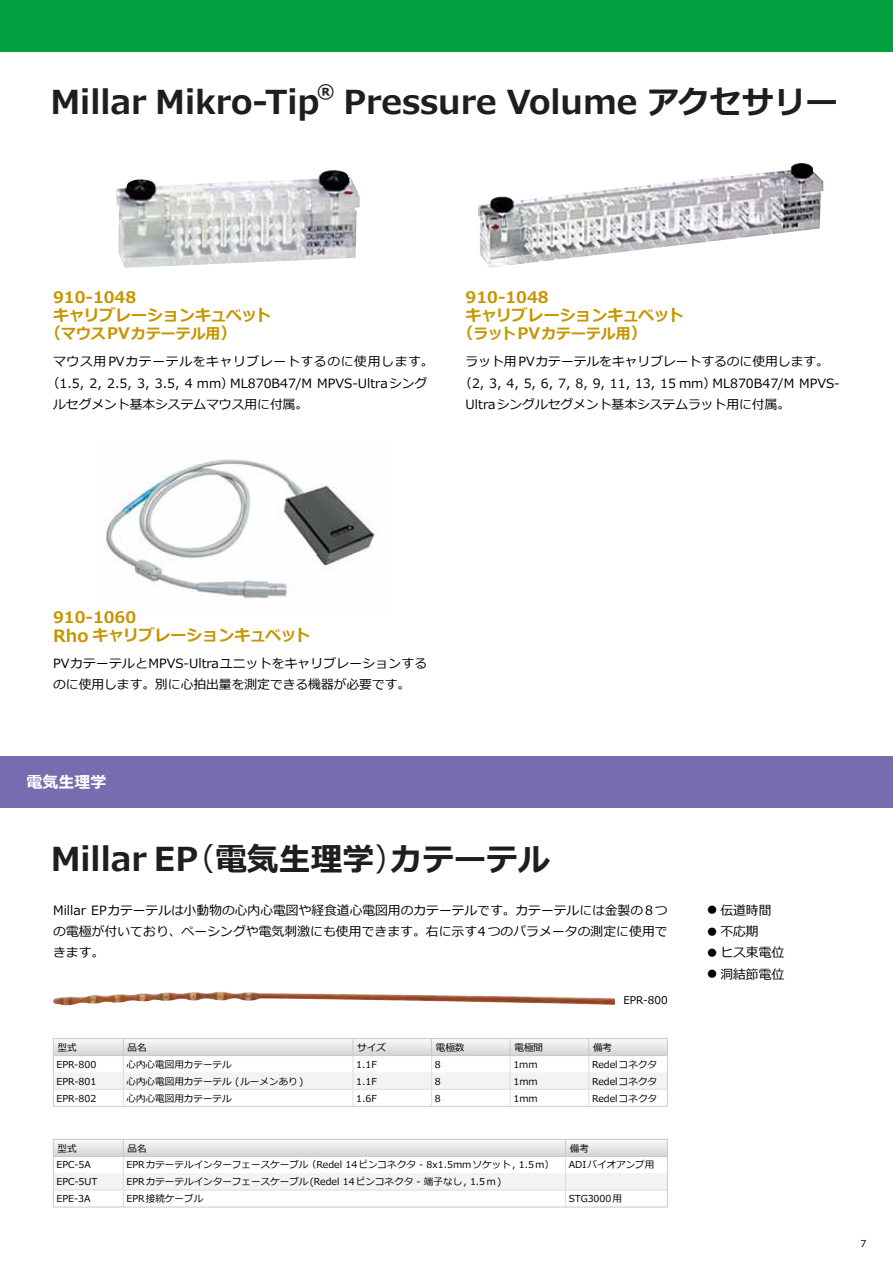
<style>
.page{position:relative;width:893px;height:1263px;background:#fff}
.page>*{position:absolute;margin:0;border:0;box-sizing:border-box;transform-origin:0 0}
.t1{font:700 33px "Meiryo";color:#1f1e1d}
.t2{font:700 31.95px "Meiryo";color:#1f1e1d}
.t3{font:700 18.6px "Meiryo";color:#1f1e1d}
.t4{font:700 15.9px/18px "Meiryo";color:#c59600}
.t5{font:700 15.9px "Meiryo";color:#fff}
.t6{font:700 14.85px "Meiryo";color:#c59600}
.t7{font:12.75px/21.3px "Meiryo";color:#000}
.t8{font:12.75px "Meiryo";letter-spacing:.055em;color:#000}
.t9{font:10.65px "Meiryo";color:#000}
.t10{font:9.6px "Meiryo";color:#000}
.s1{font-size:31.95px}
.s2{font-size:15.9px}
.s3{font-size:16.95px}
.s4{font-size:33px}
.s5{font-weight:400}
</style>
<div class="page">
<div style="left:0;top:0;width:893px;height:51px;background:#00a041"></div>
<div style="left:0;top:757px;width:893px;height:51px;background:#796baf"></div>
<hr style="left:53px;top:1106px;width:70px;height:1px;background:#c9caca">
<hr style="left:123px;top:1106px;width:230px;height:1px;background:#c9caca">
<hr style="left:353px;top:1106px;width:79px;height:1px;background:#c9caca">
<hr style="left:432px;top:1106px;width:78px;height:1px;background:#c9caca">
<hr style="left:510px;top:1106px;width:79px;height:1px;background:#c9caca">
<hr style="left:589px;top:1106px;width:79px;height:1px;background:#c9caca">
<hr style="left:53px;top:1038px;width:70px;height:1px;background:#c9caca">
<hr style="left:123px;top:1038px;width:230px;height:1px;background:#c9caca">
<hr style="left:353px;top:1038px;width:79px;height:1px;background:#c9caca">
<hr style="left:432px;top:1038px;width:78px;height:1px;background:#c9caca">
<hr style="left:510px;top:1038px;width:79px;height:1px;background:#c9caca">
<hr style="left:589px;top:1038px;width:79px;height:1px;background:#c9caca">
<svg style="left:53px;top:1039px;width:615px;height:67px"></svg>
<hr style="left:53px;top:1055px;width:70px;height:1px;background:#c9caca">
<hr style="left:123px;top:1055px;width:230px;height:1px;background:#c9caca">
<hr style="left:353px;top:1055px;width:79px;height:1px;background:#c9caca">
<hr style="left:432px;top:1055px;width:78px;height:1px;background:#c9caca">
<hr style="left:510px;top:1055px;width:79px;height:1px;background:#c9caca">
<hr style="left:589px;top:1055px;width:79px;height:1px;background:#c9caca">
<hr style="left:53px;top:1207px;width:70px;height:1px;background:#c9caca">
<hr style="left:123px;top:1207px;width:443px;height:1px;background:#c9caca">
<hr style="left:566px;top:1207px;width:102px;height:1px;background:#c9caca">
<svg style="left:53px;top:1139px;width:615px;height:68px"></svg>
<hr style="left:53px;top:1156px;width:70px;height:1px;background:#c9caca">
<hr style="left:123px;top:1156px;width:443px;height:1px;background:#c9caca">
<hr style="left:566px;top:1156px;width:102px;height:1px;background:#c9caca">
<img style="left:117px;top:170px;width:243px;height:98px">
<img style="left:105px;top:459px;width:270px;height:140px">
<img style="left:478px;top:163px;width:345px;height:104px">
<img style="left:53px;top:991px;width:562px;height:14px">
<h1 class="t1" style="left:50px;top:83px;width:270px">Millar Mikro-Tip</h1>
<h3 class="t3" style="left:317px;top:81px;width:19px">®</h3>
<h1 class="t1" style="left:344px;top:83px;width:495px">Pressure Volume <span class="s1">アクセサリー</span></h1>
<p class="t4" style="left:53px;top:289px;width:220px">910-1048<br>キャリブレーションキュベット</p>
<p class="t6" style="left:45px;top:325px;width:193px"><span class="s2">（</span>マウス<span class="s2">PV</span>カテーテル用<span class="s2">）</span></p>
<p class="t8" style="left:53px;top:354px;width:382px">マウス用PVカテーテルをキャリブレートするのに使用します。</p>
<p class="t7" style="left:47px;top:372px;width:382px">（1.5, 2, 2.5, 3, 3.5, 4 mm）ML870B47/M MPVS-Ultraシング</p>
<p class="t7" style="left:53px;top:394px;width:257px">ルセグメント基本システムマウス用に付属。</p>
<p class="t4" style="left:466px;top:289px;width:220px">910-1048<br>キャリブレーションキュベット</p>
<p class="t6" style="left:458px;top:325px;width:190px"><span class="s2">（</span>ラット<span class="s2">PV</span>カテーテル用<span class="s2">）</span></p>
<p class="t7" style="left:466px;top:351px;width:365px">ラット用 PVカテーテルをキャリブレートするのに使用します。</p>
<p class="t7" style="left:459px;top:372px;width:382px">（2, 3, 4, 5, 6, 7, 8, 9, 11, 13, 15 mm）ML870B47/M MPVS-</p>
<p class="t7" style="left:466px;top:394px;width:326px">Ultraシングルセグメント基本システムラット用に付属。</p>
<p class="t4" style="left:53px;top:608px;width:259px;line-height:18.6px">910-1060<br><span class="s3">Rho</span> キャリブレーションキュベット</p>
<p class="t7" style="left:53px;top:653px;width:376px">PVカテーテルとMPVS-Ultraユニットをキャリブレーションするのに使用します。別に心拍出量を測定できる機器が必要です。</p>
<p class="t5" style="left:27px;top:774px;width:81px">電気生理学</p>
<h2 class="t2" style="left:51px;top:841px;width:501px"><span class="s4">Millar EP</span><span class="s5">（</span>電気生理学<span class="s5">）</span>カテーテル</h2>
<p class="t7" style="left:53px;top:900px;width:616px;text-align:justify">Millar EPカテーテルは小動物の心内心電図や経食道心電図用のカテーテルです。カテーテルには金製の 8つの電極が付いており、ペーシングや電気刺激にも使用できます。右に示す4つのパラメータの測定に使用できます。</p>
<p class="t7" style="left:706px;top:900px;width:67px">● 伝道時間</p>
<p class="t7" style="left:706px;top:921px;width:54px">● 不応期</p>
<p class="t7" style="left:706px;top:942px;width:80px">● ヒス束電位</p>
<p class="t7" style="left:706px;top:963px;width:80px">● 洞結節電位</p>
<p class="t9" style="left:623px;top:994px;width:46px">EPR-800</p>
<p class="t10" style="left:58px;top:1042px;width:21px">型式</p>
<p class="t10" style="left:128px;top:1042px;width:21px">品名</p>
<p class="t10" style="left:357px;top:1042px;width:30px">サイズ</p>
<p class="t10" style="left:436px;top:1042px;width:30px">電極数</p>
<p class="t10" style="left:514px;top:1042px;width:30px">電極間</p>
<p class="t10" style="left:593px;top:1042px;width:21px">備考</p>
<p class="t10" style="left:57px;top:1059px;width:41px">EPR-800</p>
<p class="t10" style="left:127px;top:1059px;width:107px">心内心電図用カテーテル</p>
<p class="t10" style="left:356px;top:1059px;width:22px">1.1F</p>
<p class="t10" style="left:435px;top:1059px;width:7px">8</p>
<p class="t10" style="left:513px;top:1059px;width:26px">1mm</p>
<p class="t10" style="left:592px;top:1059px;width:67px">Redelコネクタ</p>
<p class="t10" style="left:57px;top:1076px;width:41px">EPR-801</p>
<p class="t10" style="left:127px;top:1076px;width:178px">心内心電図用カテーテル (ルーメンあり )</p>
<p class="t10" style="left:356px;top:1076px;width:22px">1.1F</p>
<p class="t10" style="left:435px;top:1076px;width:7px">8</p>
<p class="t10" style="left:513px;top:1076px;width:26px">1mm</p>
<p class="t10" style="left:592px;top:1076px;width:67px">Redelコネクタ</p>
<p class="t10" style="left:57px;top:1093px;width:41px">EPR-802</p>
<p class="t10" style="left:127px;top:1093px;width:107px">心内心電図用カテーテル</p>
<p class="t10" style="left:356px;top:1093px;width:22px">1.6F</p>
<p class="t10" style="left:435px;top:1093px;width:7px">8</p>
<p class="t10" style="left:513px;top:1093px;width:26px">1mm</p>
<p class="t10" style="left:592px;top:1093px;width:67px">Redelコネクタ</p>
<p class="t10" style="left:58px;top:1143px;width:21px">型式</p>
<p class="t10" style="left:128px;top:1143px;width:21px">品名</p>
<p class="t10" style="left:570px;top:1143px;width:21px">備考</p>
<p class="t10" style="left:57px;top:1159px;width:36px">EPC-5A</p>
<p class="t10" style="left:126px;top:1159px;width:429px">EPRカテーテルインターフェースケーブル （Redel 14ピンコネクタ - 8x1.5mmソケット , 1.5ｍ）</p>
<p class="t10" style="left:569px;top:1159px;width:87px">ADIバイオアンプ用</p>
<p class="t10" style="left:57px;top:1176px;width:43px">EPC-5UT</p>
<p class="t10" style="left:126px;top:1176px;width:376px">EPRカテーテルインターフェースケーブル (Redel 14ピンコネクタ - 端子なし , 1.5ｍ )</p>
<p class="t10" style="left:57px;top:1193px;width:36px">EPE-3A</p>
<p class="t10" style="left:126px;top:1193px;width:78px">EPR接続ケーブル</p>
<p class="t10" style="left:569px;top:1193px;width:55px">STG3000用</p>
<p class="t10" style="left:860px;top:1238px;width:7px">7</p>
</div>
